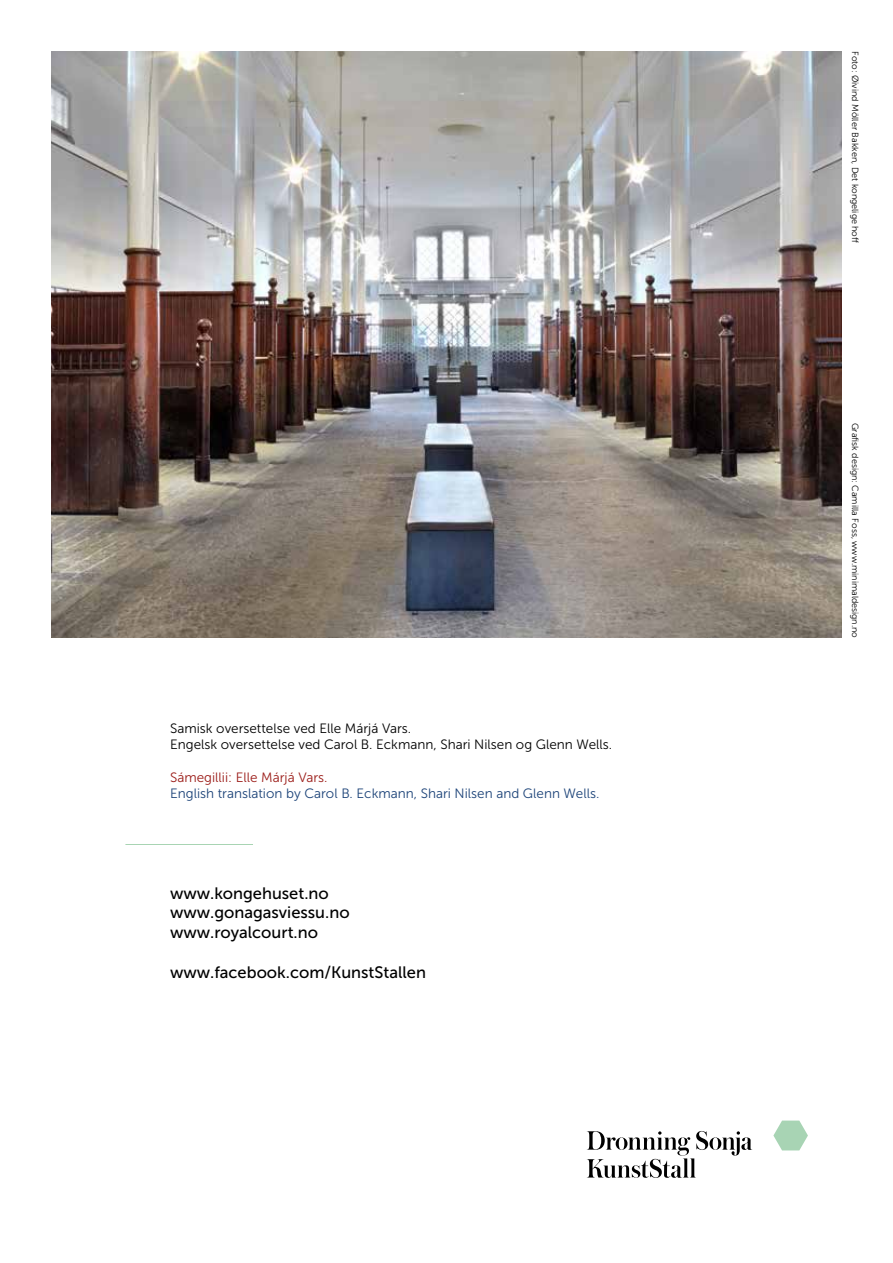
<style>
.page{position:relative;width:893px;height:1263px;background:#fff}
.page>*{position:absolute;margin:0;border:0;box-sizing:border-box;transform-origin:0 0}
.t1{font:16.5px/19.8px "Museo Sans 500";color:#000}
.t2{font:13.5px/16.2px "Museo Sans 300";color:#000}
.t3{font:13.5px "Museo Sans 300";color:#1c4378}
.t4{font:13.5px "Museo Sans 300";color:#9b1c18}
.t5{font:9px "Museo Sans 300";color:#000}
</style>
<div class="page">
<img style="left:51px;top:51px;width:791px;height:587px">
<svg style="left:773px;top:1120px;width:35px;height:30px"></svg>
<svg style="left:587px;top:1131px;width:165px;height:47px"></svg>
<hr style="left:125px;top:844px;width:128px;height:1px;background:#a8d4b3">
<p class="t2" style="left:170px;top:720px;width:444px">Samisk oversettelse ved Elle Márjá Vars.<br>Engelsk oversettelse ved Carol B. Eckmann, Shari Nilsen og Glenn Wells.</p>
<p class="t4" style="left:170px;top:770px;width:159px">Sámegillii: Elle Márjá Vars.</p>
<p class="t3" style="left:170px;top:786px;width:431px">English translation by Carol B. Eckmann, Shari Nilsen and Glenn Wells.</p>
<p class="t1" style="left:170px;top:883px;width:181px">www.kongehuset.no www.gonagasviessu.no www.royalcourt.no</p>
<p class="t1" style="left:170px;top:962px;width:257px">www.facebook.com/KunstStallen</p>
<p class="t5" style="left:860px;top:51px;width:193px;rotate:90deg">Foto: Øivind Möller Bakken, Det kongelige hoff</p>
<p class="t5" style="left:860px;top:423px;width:217px;rotate:90deg">Grafisk design: Camilla Foss, www.minimaldesign.no</p>
</div>
